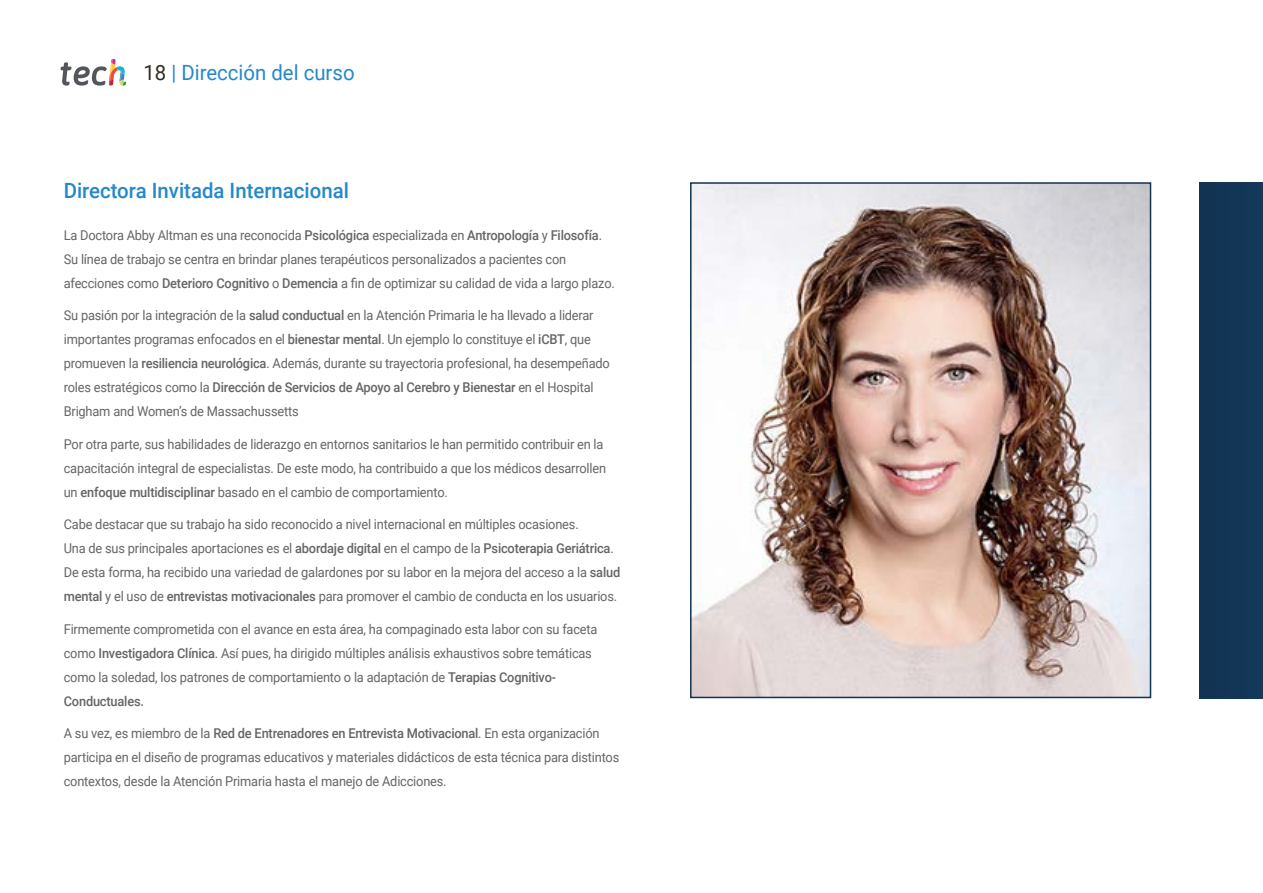
<style>
.page{position:relative;width:1263px;height:893px;background:#fff}
.page>*{position:absolute;margin:0;border:0;box-sizing:border-box;transform-origin:0 0}
.t1{font:500 21px "Roboto";color:#2488c9}
.t2{font:21px "Roboto";color:#2488c9}
.t3{font:13.5px/24px "Roboto";letter-spacing:-.015em;color:#656565;scale:.95 1}
.s1{color:#312e20}
.s2{font-weight:500}
</style>
<div class="page">
<svg style="left:61px;top:59px;width:65px;height:27px"></svg>
<div style="left:1199px;top:182px;width:64px;height:516px;background:#133556"></div>
<img style="left:693px;top:185px;width:455px;height:510px">
<div style="left:690px;top:182px;width:461px;height:516px;border:2px solid #123352"></div>
<h1 class="t2" style="left:144px;top:57px;width:213px"><span class="s1">18</span> | Dirección del curso</h1>
<h1 class="t1" style="left:64px;top:176px;width:287px">Directora Invitada Internacional</h1>
<p class="t3" style="left:64px;top:222px;width:582px">La Doctora Abby Altman es una reconocida <span class="s2">Psicológica</span> especializada en <span class="s2">Antropología</span> y <span class="s2">Filosofía</span>.<br>Su línea de trabajo se centra en brindar planes terapéuticos personalizados a pacientes con afecciones como <span class="s2">Deterioro Cognitivo</span> o <span class="s2">Demencia</span> a fin de optimizar su calidad de vida a largo plazo.</p>
<p class="t3" style="left:64px;top:303px;width:576px">Su pasión por la integración de la <span class="s2">salud conductual</span> en la Atención Primaria le ha llevado a liderar importantes programas enfocados en el <span class="s2">bienestar mental</span>. Un ejemplo lo constituye el <span class="s2">iCBT</span>, que promueven la <span class="s2">resiliencia neurológica</span>. Además, durante su trayectoria profesional, ha desempeñado roles estratégicos como la <span class="s2">Dirección de Servicios de Apoyo al Cerebro y Bienestar</span> en el Hospital Brigham and Women’s de Massachussetts</p>
<p class="t3" style="left:64px;top:431px;width:572px">Por otra parte, sus habilidades de liderazgo en entornos sanitarios le han permitido contribuir en la capacitación integral de especialistas. De este modo, ha contribuido a que los médicos desarrollen un <span class="s2">enfoque multidisciplinar</span> basado en el cambio de comportamiento.</p>
<p class="t3" style="left:64px;top:512px;width:587px">Cabe destacar que su trabajo ha sido reconocido a nivel internacional en múltiples ocasiones.<br>Una de sus principales aportaciones es el <span class="s2">abordaje digital</span> en el campo de la <span class="s2">Psicoterapia Geriátrica</span>.<br>De esta forma, ha recibido una variedad de galardones por su labor en la mejora del acceso a la <span class="s2">salud mental</span> y el uso de <span class="s2">entrevistas motivacionales</span> para promover el cambio de conducta en los usuarios.</p>
<p class="t3" style="left:64px;top:616px;width:563px">Firmemente comprometida con el avance en esta área, ha compaginado esta labor con su faceta como <span class="s2">Investigadora Clínica</span>. Así pues, ha dirigido múltiples análisis exhaustivos sobre temáticas como la soledad, los patrones de comportamiento o la adaptación de <span class="s2">Terapias Cognitivo-Conductuales.</span></p>
<p class="t3" style="left:64px;top:721px;width:586px">A su vez, es miembro de la <span class="s2">Red de Entrenadores en Entrevista Motivacional</span>. En esta organización participa en el diseño de programas educativos y materiales didácticos de esta técnica para distintos contextos, desde la Atención Primaria hasta el manejo de Adicciones.</p>
</div>
